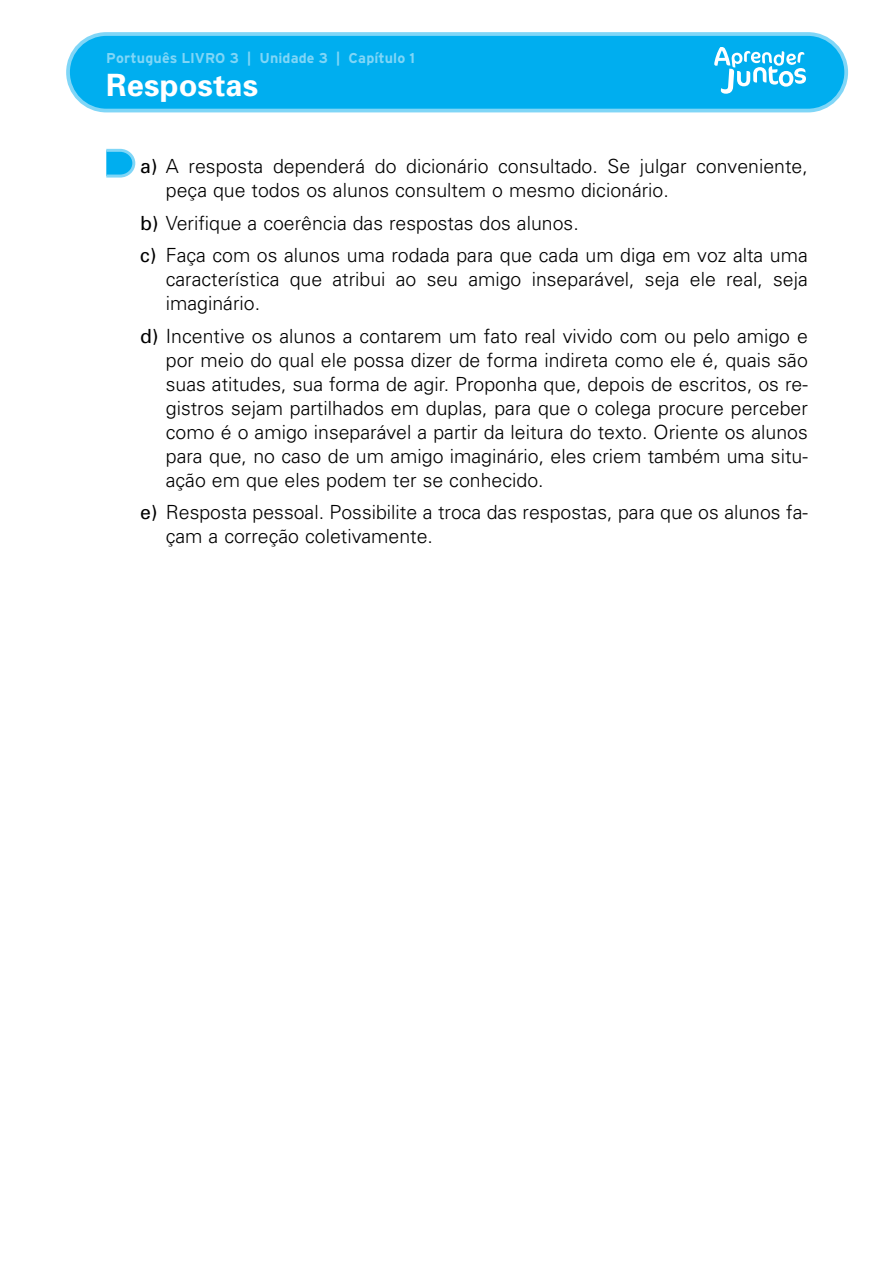
<style>
.page{position:relative;width:893px;height:1263px;background:#fff}
.page>*{position:absolute;margin:0;border:0;box-sizing:border-box;transform-origin:0 0}
.t1{font:700 30.75px "Univers";letter-spacing:.005em;color:#fff}
.t2{font:300 19.5px/24px "Univers";color:#000}
.t3{font:700 14.25px "Interstate";letter-spacing:.005em;color:#80d6f7}
.s1{font-weight:400}
</style>
<div class="page">
<div style="left:68px;top:34px;width:778px;height:77px;background:#00aeef;border-radius:38px"></div>
<div style="left:66px;top:32px;width:782px;height:80px;border:4px solid #80d6f7;border-radius:38px"></div>
<svg style="left:714px;top:47px;width:92px;height:47px"></svg>
<svg style="left:106px;top:149px;width:29px;height:29px"></svg>
<p class="t3" style="left:106px;top:50px;width:310px">Português LIVRO 3 | Unidade 3 | Capítulo 1</p>
<h1 class="t1" style="left:106px;top:65px;width:153px">Respostas</h1>
<p class="t2" style="left:166px;top:154px;width:643px;text-indent:-26px"><span class="s1">a)</span> A resposta dependerá do dicionário consultado. Se julgar conveniente, peça que todos os alunos consultem o mesmo dicionário.</p>
<p class="t2" style="left:140px;top:206px;width:669px;line-height:32.5px"><span class="s1">b)</span> Verifique a coerência das respostas dos alunos.<br><span class="s1">c)</span> Faça com os alunos uma rodada para que cada um diga em voz alta uma</p>
<p class="t2" style="left:166px;top:267px;width:643px">característica que atribui ao seu amigo inseparável, seja ele real, seja imaginário.</p>
<p class="t2" style="left:166px;top:323px;width:644px;text-align:justify;text-indent:-26px"><span class="s1">d)</span> Incentive os alunos a contarem um fato real vivido com ou pelo amigo e por meio do qual ele possa dizer de forma indireta como ele é, quais são suas atitudes, sua forma de agir. Proponha que, depois de escritos, os re&shy;gistros sejam partilhados em duplas, para que o colega procure perceber como é o amigo inseparável a partir da leitura do texto. Oriente os alunos para que, no caso de um amigo imaginário, eles criem também uma situ&shy;ação em que eles podem ter se conhecido.</p>
<p class="t2" style="left:166px;top:500px;width:643px;text-indent:-26px"><span class="s1">e)</span> Resposta pessoal. Possibilite a troca das respostas, para que os alunos fa&shy;çam a correção coletivamente.</p>
</div>
